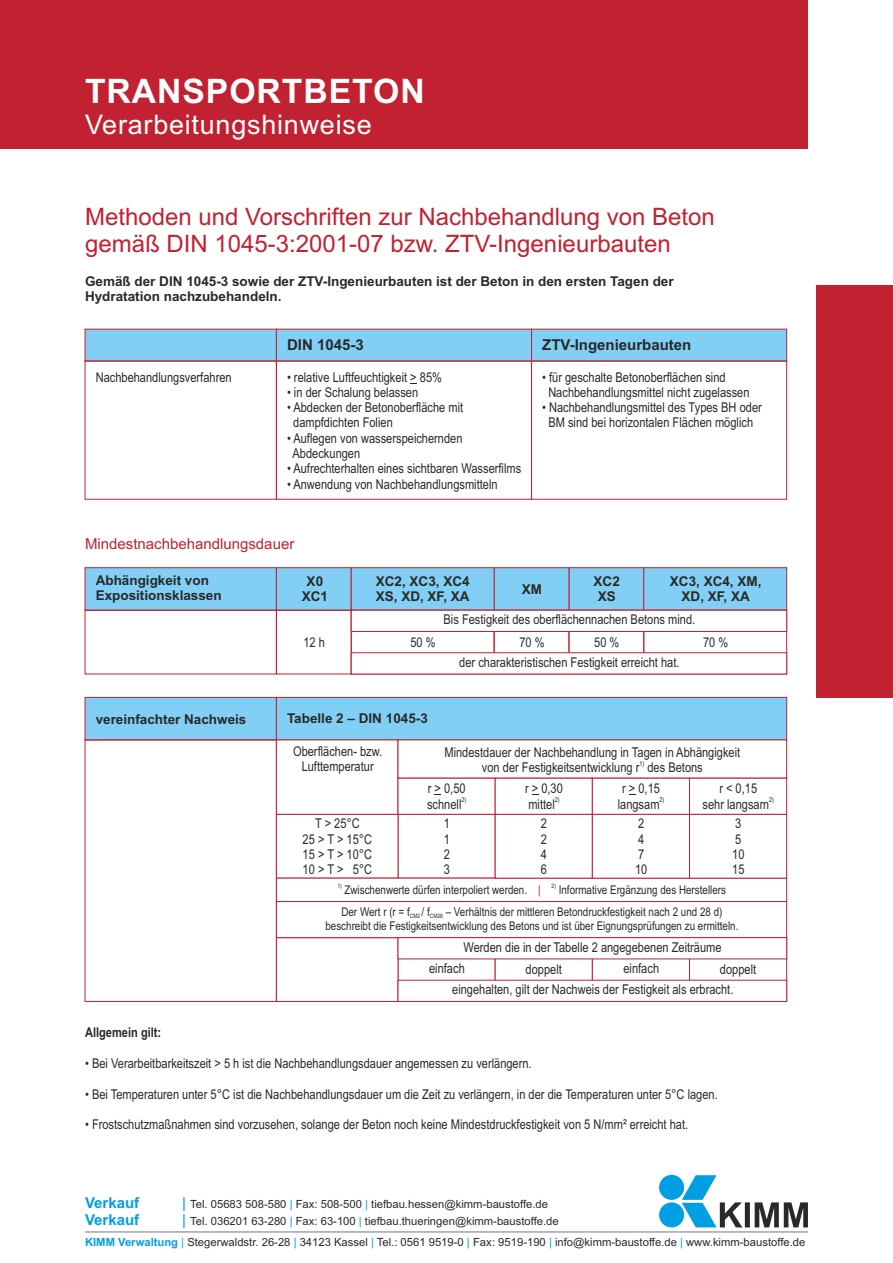
<style>
.page{position:relative;width:893px;height:1263px;background:#fff}
.page>*{position:absolute;margin:0;border:0;box-sizing:border-box;transform-origin:0 0}
.t1{font:700 33.75px "Arial";letter-spacing:.03em;color:#fff}
.t2{font:27px "Arial";letter-spacing:.03em;color:#fff}
.t3{font:24px/26.8px "Arial";color:#c12130}
.t4{font:700 15px "Arial";color:#292929}
.t5{font:15px "Arial";color:#c12130}
.t6{font:700 15px/16.8px "Arial";color:#009fe3}
.t7{font:15px "Arial";color:#009fe3}
.t8{font:13.5px/15.3px "Arial Narrow";color:#292929}
.t9{font:700 13.5px/15.1px "Arial";color:#292929}
.t10{font:700 13.5px "Arial Narrow";color:#292929}
.t11{font:12px "Arial Narrow";color:#292929}
.t12{font:11.25px/16.8px "Arial";color:#292929}
.t13{font:11.25px "Arial";color:#009fe3}
.t14{font:6.75px "Arial Narrow";color:#292929}
.t15{font:6px "Arial Narrow";color:#292929}
.s1{color:#c12130}
.s2{font-size:15px;color:#009fe3}
.s3{font-weight:700;color:#009fe3}
.s4{color:#009fe3}
</style>
<div class="page">
<div style="left:0;top:0;width:808px;height:149px;background:#c12130"></div>
<div style="left:816px;top:285px;width:77px;height:412px;background:#c12130"></div>
<hr style="left:85px;top:1231px;width:723px;height:1px;background:#757878">
<div style="left:659px;top:1175px;width:25px;height:25px;background:#009fe3;border-radius:50%"></div>
<div style="left:659px;top:1202px;width:25px;height:25px;background:#009fe3;border-radius:50%"></div>
<svg style="left:682px;top:1175px;width:126px;height:52px"></svg>
<svg style="left:84px;top:567px;width:703px;height:65px"></svg>
<svg style="left:351px;top:652px;width:436px;height:23px"></svg>
<svg style="left:84px;top:328px;width:703px;height:34px;background:#88c3e6"></svg>
<div style="left:531px;top:361px;width:256px;height:138px;border:1px solid #c12130"></div>
<svg style="left:84px;top:697px;width:703px;height:305px"></svg>
<h1 class="t1" style="left:85px;top:78px;width:341px">TRANSPORTBETON</h1>
<h2 class="t2" style="left:85px;top:115px;width:288px">Verarbeitungshinweise</h2>
<h3 class="t3" style="left:85px;top:205px;width:631px">Methoden und Vorschriften zur Nachbehandlung von Beton gemäß DIN 1045-3:2001-07 bzw. ZTV-Ingenieurbauten</h3>
<p class="t9" style="left:85px;top:274px;width:590px">Gemäß der DIN 1045-3 sowie der ZTV-Ingenieurbauten ist der Beton in den ersten Tagen der<br>Hydratation nachzubehandeln.</p>
<p class="t4" style="left:287px;top:339px;width:78px">DIN 1045-3</p>
<p class="t4" style="left:542px;top:339px;width:151px">ZTV-Ingenieurbauten</p>
<p class="t8" style="left:96px;top:370px;width:137px">Nachbehandlungsverfahren</p>
<p class="t8" style="left:287px;top:370px;width:156px">• relative Luftfeuchtigkeit &gt; 85%</p>
<p class="t8" style="left:287px;top:386px;width:133px">• in der Schalung belassen</p>
<p class="t8" style="left:293px;top:401px;width:172px;text-indent:-6px">• Abdecken der Betonoberfläche mit dampfdichten Folien</p>
<p class="t8" style="left:293px;top:431px;width:172px;text-indent:-6px">• Auflegen von wasserspeichernden<br>Abdeckungen</p>
<p class="t8" style="left:287px;top:462px;width:236px">• Aufrechterhalten eines sichtbaren Wasserfilms</p>
<p class="t8" style="left:287px;top:477px;width:212px">• Anwendung von Nachbehandlungsmitteln</p>
<p class="t8" style="left:548px;top:370px;width:203px;text-indent:-6px">• für geschalte Betonoberflächen sind<br>Nachbehandlungsmittel nicht zugelassen</p>
<p class="t8" style="left:542px;top:401px;width:221px;text-align:center">• Nachbehandlungsmittel des Types BH oder<br>BM sind bei horizontalen Flächen möglich</p>
<p class="t5" style="left:85px;top:538px;width:211px">Mindestnachbehandlungsdauer</p>
<p class="t9" style="left:96px;top:574px;width:128px">Abhängigkeit von<br>Expositionsklassen</p>
<p class="t9" style="left:302px;top:575px;width:28px;text-align:center">X0<br>XC1</p>
<p class="t8" style="left:303px;top:636px;width:23px">12 h</p>
<p class="t9" style="left:376px;top:575px;width:95px">XC2, XC3, XC4<br>XS, XD, XF, XA</p>
<p class="t9" style="left:522px;top:583px;width:22px">XM</p>
<p class="t9" style="left:594px;top:575px;width:28px;text-align:center">XC2<br>XS</p>
<p class="t9" style="left:670px;top:575px;width:93px;text-align:center">XC3, XC4, XM,<br>XD, XF, XA</p>
<p class="t8" style="left:444px;top:613px;width:253px">Bis Festigkeit des oberflächennachen Betons mind.</p>
<p class="t8" style="left:410px;top:636px;width:27px">50 %</p>
<p class="t8" style="left:519px;top:636px;width:27px">70 %</p>
<p class="t8" style="left:594px;top:636px;width:27px">50 %</p>
<p class="t8" style="left:703px;top:636px;width:27px">70 %</p>
<p class="t8" style="left:459px;top:655px;width:222px">der charakteristischen Festigkeit erreicht hat.</p>
<p class="t9" style="left:96px;top:712px;width:152px">vereinfachter Nachweis</p>
<p class="t9" style="left:287px;top:712px;width:142px">Tabelle 2 – DIN 1045-3</p>
<p class="t8" style="left:293px;top:745px;width:91px;text-align:center">Oberflächen- bzw.<br>Lufttemperatur</p>
<p class="t8" style="left:444px;top:745px;width:297px">Mindestdauer der Nachbehandlung in Tagen in Abhängigkeit</p>
<p class="t14" style="left:639px;top:761px;width:6px">1)</p>
<p class="t8" style="left:525px;top:759px;width:179px;line-height:20.4px;text-indent:-43px">von der Festigkeitsentwicklung r des Betons r &gt; 0,30</p>
<p class="t14" style="left:555px;top:797px;width:6px">2)</p>
<p class="t8" style="left:428px;top:781px;width:39px">r &gt; 0,50</p>
<p class="t14" style="left:461px;top:797px;width:6px">2)</p>
<p class="t8" style="left:622px;top:781px;width:39px">r &gt; 0,15</p>
<p class="t8" style="left:719px;top:781px;width:39px">r &lt; 0,15</p>
<p class="t14" style="left:660px;top:797px;width:6px">2)</p>
<p class="t14" style="left:769px;top:797px;width:6px">2)</p>
<p class="t8" style="left:427px;top:795px;width:36px;line-height:19.8px;text-align:center">schnell<br>1</p>
<p class="t8" style="left:444px;top:832px;width:8px;text-align:justify">1<br>2<br>3</p>
<p class="t8" style="left:528px;top:797px;width:28px">mittel</p>
<p class="t8" style="left:618px;top:797px;width:43px">langsam</p>
<p class="t8" style="left:703px;top:797px;width:68px">sehr langsam</p>
<p class="t8" style="left:303px;top:817px;width:71px;text-align:center">T &gt; 25°C<br>25 &gt; T &gt; 15°C<br>15 &gt; T &gt; 10°C<br>10 &gt; T &gt; 5°C</p>
<p class="t8" style="left:541px;top:817px;width:8px;text-align:justify">2<br>2<br>4<br>6</p>
<p class="t8" style="left:635px;top:817px;width:14px">2<br>4<br>7<br>10</p>
<p class="t8" style="left:732px;top:817px;width:14px">3<br>5<br>10<br>15</p>
<p class="t15" style="left:337px;top:884px;width:6px">1)</p>
<p class="t15" style="left:552px;top:884px;width:6px">2)</p>
<p class="t11" style="left:344px;top:885px;width:198px">Zwischenwerte dürfen interpoliert werden. <span class="s1">|</span></p>
<p class="t11" style="left:559px;top:885px;width:169px">Informative Ergänzung des Herstellers</p>
<p class="t11" style="left:341px;top:907px;width:90px">Der Wert r (r = f / f</p>
<p class="t11" style="left:446px;top:907px;width:278px">– Verhältnis der mittleren Betondruckfestigkeit nach 2 und 28 d)</p>
<p class="t15" style="left:410px;top:914px;width:12px">CM2</p>
<p class="t15" style="left:430px;top:914px;width:15px">CM28</p>
<p class="t11" style="left:325px;top:921px;width:414px">beschreibt die Festigkeitsentwicklung des Betons und ist über Eignungsprüfungen zu ermitteln.</p>
<p class="t8" style="left:463px;top:940px;width:260px">Werden die in der Tabelle 2 angegebenen Zeiträume</p>
<p class="t8" style="left:452px;top:983px;width:283px">eingehalten, gilt der Nachweis der Festigkeit als erbracht.</p>
<p class="t8" style="left:429px;top:962px;width:37px">einfach</p>
<p class="t8" style="left:526px;top:963px;width:38px">doppelt</p>
<p class="t8" style="left:623px;top:962px;width:37px">einfach</p>
<p class="t8" style="left:720px;top:963px;width:38px">doppelt</p>
<p class="t10" style="left:85px;top:1028px;width:78px">Allgemein gilt:</p>
<p class="t8" style="left:85px;top:1057px;width:448px">• Bei Verarbeitbarkeitszeit &gt; 5 h ist die Nachbehandlungsdauer angemessen zu verlängern.</p>
<p class="t8" style="left:85px;top:1087px;width:634px">• Bei Temperaturen unter 5°C ist die Nachbehandlungsdauer um die Zeit zu verlängern, in der die Temperaturen unter 5°C lagen.</p>
<p class="t8" style="left:85px;top:1118px;width:605px">• Frostschutzmaßnahmen sind vorzusehen, solange der Beton noch keine Mindestdruckfestigkeit von 5 N/mm² erreicht hat.</p>
<p class="t6" style="left:85px;top:1195px;width:56px">Verkauf<br>Verkauf</p>
<p class="t12" style="left:190px;top:1196px;width:370px;text-indent:-8px"><span class="s2">|</span> Tel. 05683 508-580 Fax: 508-500 tiefbau.hessen@kimm-baustoffe.de<br>Tel. 036201 63-280 Fax: 63-100 tiefbau.thueringen@kimm-baustoffe.de</p>
<p class="t13" style="left:290px;top:1199px;width:4px">|</p>
<p class="t13" style="left:365px;top:1199px;width:4px">|</p>
<p class="t7" style="left:182px;top:1213px;width:5px">|</p>
<p class="t13" style="left:290px;top:1216px;width:4px">|</p>
<p class="t13" style="left:359px;top:1216px;width:4px">|</p>
<p class="t12" style="left:85px;top:1234px;width:722px"><span class="s3">KIMM Verwaltung</span> <span class="s4">|</span> Stegerwaldstr. 26-28 <span class="s4">|</span> 34123 Kassel <span class="s4">|</span> Tel.: 0561 9519-0 <span class="s4">|</span> Fax: 9519-190 <span class="s4">|</span> info@kimm-baustoffe.de <span class="s4">|</span> www.kimm-baustoffe.de</p>
</div>
